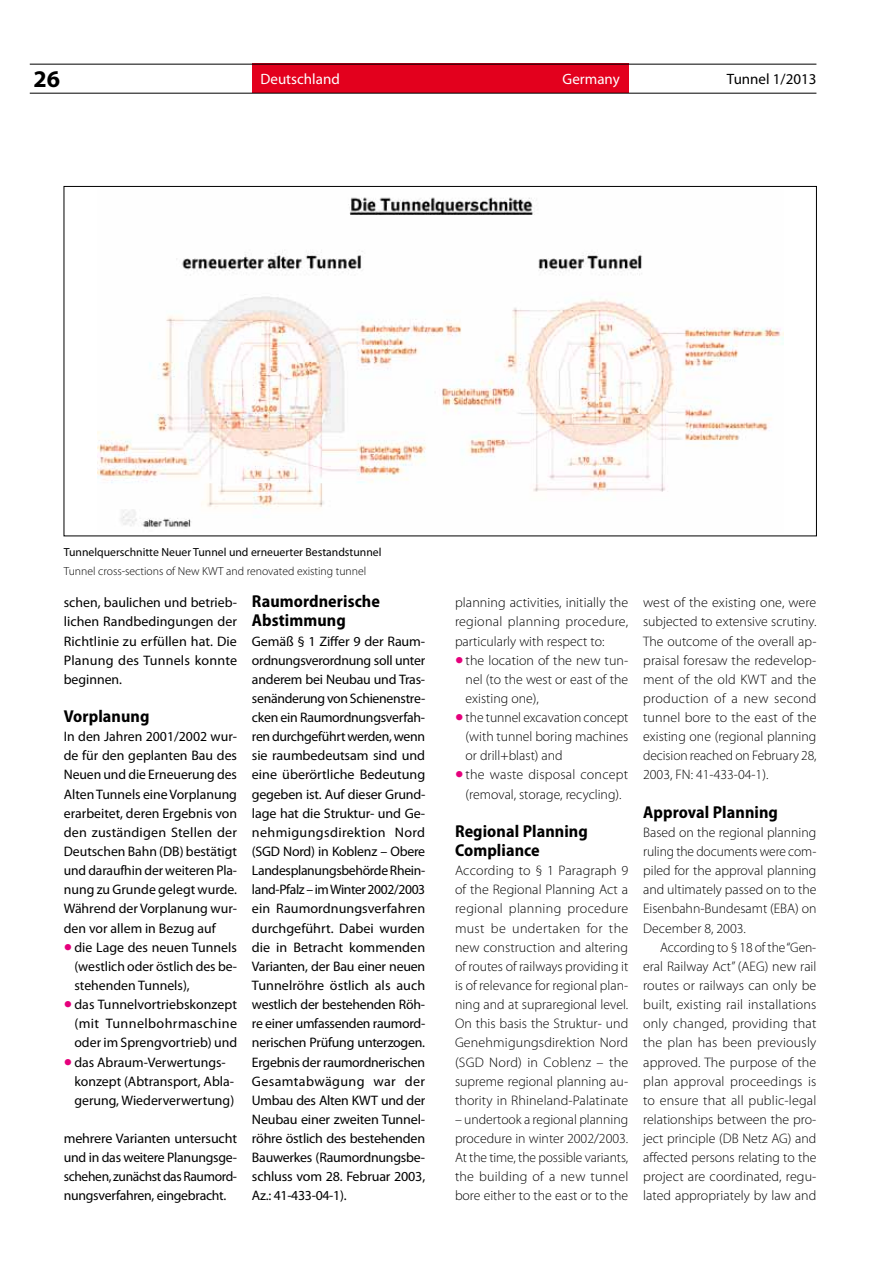
<style>
.page{position:relative;width:893px;height:1263px;background:#fff}
.page>*{position:absolute;margin:0;border:0;box-sizing:border-box;transform-origin:0 0}
.t1{font:700 24px "Myriad Pro";color:#000}
.t2{font:700 semi-condensed 17.25px/19.2px "Myriad Pro";letter-spacing:.005em;color:#000}
.t3{font:15px "Myriad Pro";color:#fff}
.t4{font:15px "Myriad Pro";color:#000}
.t5{font:300 13.8px/19.2px "Myriad Pro";color:#000;text-align:justify}
.t6{font:13.8px/19.2px "Myriad Pro";color:#000;text-align:justify}
.t7{font:11.7px "Myriad Pro";color:#000}
.t8{font:300 11.7px "Myriad Pro";color:#000}
.s1{font-size:30px;color:#e5007c}
.s2{font-weight:400;font-size:30px;color:#e5007c}
</style>
<div class="page">
<div style="left:252px;top:64px;width:376px;height:29px;background:#e3001d"></div>
<hr style="left:30px;top:64px;width:786px;height:1px;background:#000">
<hr style="left:30px;top:93px;width:786px;height:1px;background:#000">
<img style="left:97px;top:197px;width:686px;height:330px">
<h1 class="t1" style="left:33px;top:63px;width:28px">26</h1>
<p class="t3" style="left:260px;top:70px;width:81px">Deutschland</p>
<p class="t3" style="left:563px;top:70px;width:59px">Germany</p>
<p class="t4" style="left:727px;top:70px;width:91px">Tunnel 1/2013</p>
<p class="t7" style="left:64px;top:544px;width:319px">Tunnelquerschnitte Neuer Tunnel und erneuerter Bestandstunnel</p>
<p class="t8" style="left:64px;top:564px;width:304px">Tunnel cross-sections of New KWT and renovated existing tunnel</p>
<p class="t6" style="left:64px;top:593px;width:175px">schen, baulichen und betrieb&shy;lichen Randbedingungen der Richtlinie zu erfüllen hat. Die Planung des Tunnels konnte beginnen.</p>
<p class="t2" style="left:64px;top:707px;width:87px">Vorplanung</p>
<p class="t6" style="left:64px;top:727px;width:175px">In den Jahren 2001/2002 wur&shy;de für den geplanten Bau des Neuen und die Erneuerung des Alten Tunnels eine Vorplanung erarbeitet, deren Ergebnis von den zuständigen Stellen der Deutschen Bahn (DB) bestätigt und daraufhin der weiteren Pla&shy;nung zu Grunde gelegt wurde.<br>Während der Vorplanung wur&shy;den vor allem in Bezug auf</p>
<p class="t6" style="left:74px;top:937px;width:164px;text-indent:-11px"><span class="s1">•</span> die Lage des neuen Tunnels (westlich oder östlich des be&shy;stehenden Tunnels),</p>
<p class="t6" style="left:74px;top:995px;width:164px;text-indent:-11px"><span class="s1">•</span> das Tunnelvortriebskonzept (mit Tunnelbohrmaschine oder im Sprengvortrieb) und</p>
<p class="t6" style="left:74px;top:1052px;width:161px;text-align:left;text-indent:-11px"><span class="s1">•</span> das Abraum-Verwertungs&shy;konzept (Abtransport, Abla&shy;gerung, Wiederverwertung)</p>
<p class="t6" style="left:64px;top:1128px;width:175px">mehrere Varianten untersucht und in das weitere Planungsge&shy;schehen, zunächst das Raumord&shy;nungsverfahren, eingebracht.</p>
<p class="t2" style="left:252px;top:592px;width:129px">Raumordnerische<br>Abstimmung</p>
<p class="t6" style="left:252px;top:631px;width:175px">Gemäß § 1 Ziffer 9 der Raum&shy;ordnungsverordnung soll unter anderem bei Neubau und Tras&shy;senänderung von Schienenstre&shy;cken ein Raumordnungsverfah&shy;ren durchgeführt werden, wenn sie raumbedeutsam sind und eine überörtliche Bedeutung gegeben ist. Auf dieser Grund&shy;lage hat die Struktur- und Ge&shy;nehmigungsdirektion Nord (SGD Nord) in Koblenz – Obere Landesplanungsbehörde Rhein&shy;land-Pfalz – im Winter 2002/2003 ein Raumordnungsverfahren durchgeführt. Dabei wurden die in Betracht kommenden Varianten, der Bau einer neuen Tunnelröhre östlich als auch westlich der bestehenden Röh&shy;re einer umfassenden raumord&shy;nerischen Prüfung unterzogen.<br>Ergebnis der raumordnerischen Gesamtabwägung war der Umbau des Alten KWT und der Neubau einer zweiten Tunnel&shy;röhre östlich des bestehenden Bauwerkes (Raumordnungsbe&shy;schluss vom 28. Februar 2003, Az.: 41-433-04-1).</p>
<p class="t5" style="left:455px;top:593px;width:175px">planning activities, initially the regional planning procedure, particularly with respect to:</p>
<p class="t5" style="left:466px;top:650px;width:164px;text-indent:-11px"><span class="s2">•</span> the location of the new tun&shy;nel (to the west or east of the existing one),</p>
<p class="t5" style="left:466px;top:708px;width:164px;text-indent:-11px"><span class="s2">•</span> the tunnel excavation concept (with tunnel boring machines or drill+blast) and</p>
<p class="t5" style="left:455px;top:765px;width:175px;text-align:center"><span class="s2">•</span> the waste disposal concept (removal, storage, recycling).</p>
<p class="t2" style="left:455px;top:822px;width:134px">Regional Planning<br>Compliance</p>
<p class="t5" style="left:455px;top:861px;width:175px">According to § 1 Paragraph 9 of the Regional Planning Act a regional planning procedure must be undertaken for the new construction and altering of routes of railways providing it is of relevance for regional plan&shy;ning and at supraregional level.<br>On this basis the Struktur- und Genehmigungsdirektion Nord (SGD Nord) in Coblenz – the supreme regional planning au&shy;thority in Rhineland-Palatinate</p>
<p class="t5" style="left:455px;top:1109px;width:175px">– undertook a regional planning procedure in winter 2002/2003.<br>At the time, the possible variants, the building of a new tunnel bore either to the east or to the</p>
<p class="t5" style="left:643px;top:593px;width:175px">west of the existing one, were subjected to extensive scrutiny.<br>The outcome of the overall ap&shy;praisal foresaw the redevelop&shy;ment of the old KWT and the production of a new second tunnel bore to the east of the existing one (regional planning decision reached on February 28, 2003, FN: 41-433-04-1).</p>
<p class="t2" style="left:643px;top:802px;width:136px">Approval Planning</p>
<p class="t5" style="left:643px;top:822px;width:175px">Based on the regional planning ruling the documents were com&shy;piled for the approval planning and ultimately passed on to the Eisenbahn-Bundesamt (EBA) on December 8, 2003.</p>
<p class="t5" style="left:643px;top:937px;width:175px;text-indent:17px">According to § 18 of the “Gen&shy;eral Railway Act” (AEG) new rail routes or railways can only be built, existing rail installations only changed, providing that the plan has been previously approved. The purpose of the plan approval proceedings is to ensure that all public-legal relationships between the pro&shy;ject principle (DB Netz AG) and affected persons relating to the project are coordinated, regu&shy;lated appropriately by law and</p>
</div>
